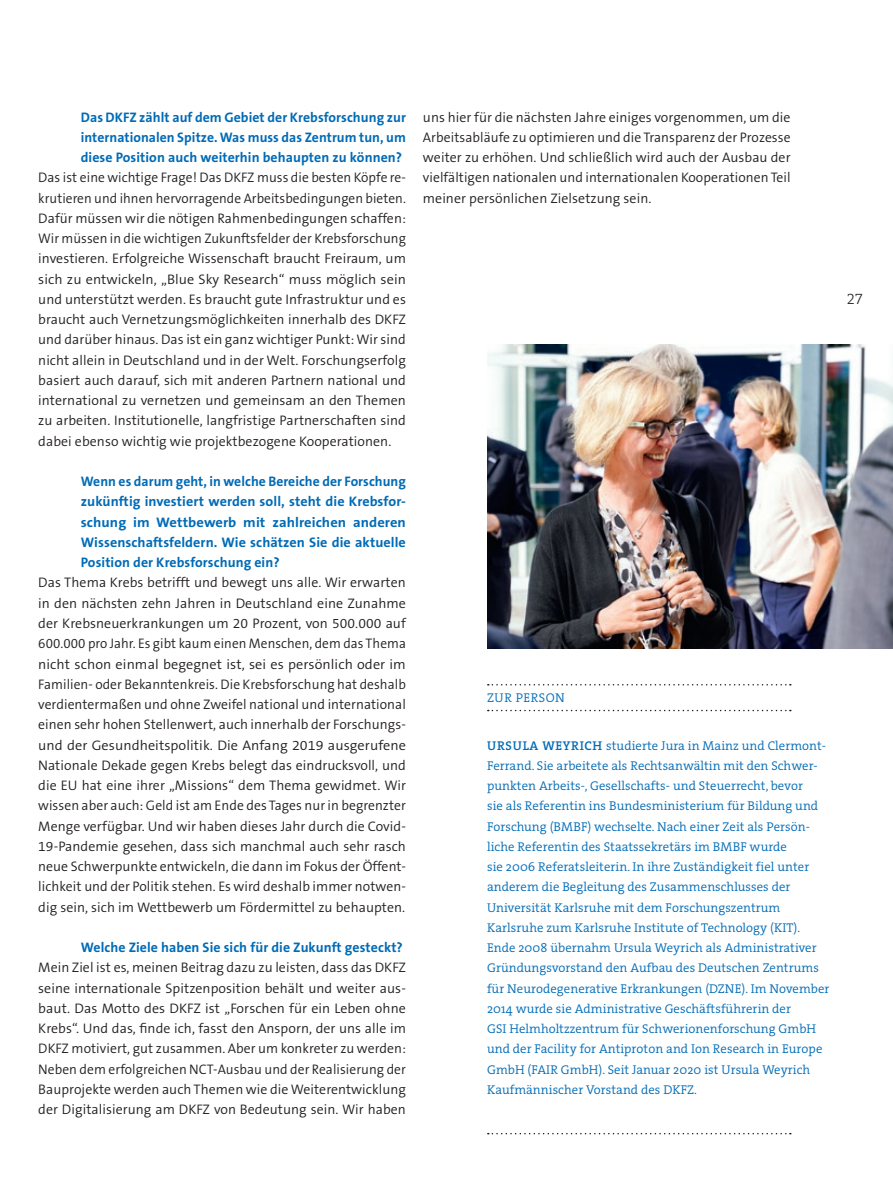
<style>
.page{position:relative;width:893px;height:1191px;background:#fff}
.page>*{position:absolute;margin:0;border:0;box-sizing:border-box;transform-origin:0 0}
.t1{font:15px "The Serif HP3 Lig";color:#231f20}
.t2{font:300 13.8px/20.2px "The Sans B4";letter-spacing:.005em;color:#231f20;text-align:justify}
.t3{font:700 13.8px/20.2px "The Sans B7";letter-spacing:.005em;color:#006bb6;text-align:justify}
.t4{font:12.75px/20.2px "The Serif HP4 Se Lig";letter-spacing:.005em;color:#006bb6}
.t5{font:12.75px "The Serif HP4 Se Lig";letter-spacing:.04em;color:#006bb6}
.s1{font-family:"The Serif HP6 Se Bld"}
</style>
<div class="page">
<img style="left:487px;top:344px;width:406px;height:304px">
<svg style="left:488px;top:710px;width:303px;height:1px"></svg>
<svg style="left:488px;top:684px;width:303px;height:1px"></svg>
<svg style="left:488px;top:1133px;width:303px;height:1px"></svg>
<p class="t3" style="left:81px;top:107px;width:327px">Das DKFZ zählt auf dem Gebiet der Krebsforschung zur internationalen Spitze. Was muss das Zentrum tun, um diese Position auch weiterhin behaupten zu können?</p>
<p class="t2" style="left:38px;top:168px;width:369px">Das ist eine wichtige Frage! Das DKFZ muss die besten Köpfe re&shy;krutieren und ihnen hervorragende Arbeitsbedingungen bieten.<br>Dafür müssen wir die nötigen Rahmenbedingungen schaffen:<br>Wir müssen in die wichtigen Zukunftsfelder der Krebsforschung investieren. Erfolgreiche Wissenschaft braucht Freiraum, um sich zu entwickeln, „Blue Sky Research“ muss möglich sein und unterstützt werden. Es braucht gute Infrastruktur und es braucht auch Vernetzungsmöglichkeiten innerhalb des DKFZ und darüber hinaus. Das ist ein ganz wichtiger Punkt: Wir sind nicht allein in Deutschland und in der Welt. Forschungserfolg basiert auch darauf, sich mit anderen Partnern national und international zu vernetzen und gemeinsam an den Themen zu arbeiten. Institutionelle, langfristige Partnerschaften sind dabei ebenso wichtig wie projektbezogene Kooperationen.</p>
<p class="t3" style="left:81px;top:472px;width:327px">Wenn es darum geht, in welche Bereiche der Forschung zukünftig investiert werden soll, steht die Krebsfor&shy;schung im Wettbewerb mit zahlreichen anderen Wissenschaftsfeldern. Wie schätzen Sie die aktuelle Position der Krebsforschung ein?</p>
<p class="t2" style="left:38px;top:573px;width:369px">Das Thema Krebs betrifft und bewegt uns alle. Wir erwarten in den nächsten zehn Jahren in Deutschland eine Zunahme der Krebsneuerkrankungen um 20 Prozent, von 500.000 auf 600.000 pro Jahr. Es gibt kaum einen Menschen, dem das Thema nicht schon einmal begegnet ist, sei es persönlich oder im Familien- oder Bekanntenkreis. Die Krebsforschung hat deshalb verdientermaßen und ohne Zweifel national und international einen sehr hohen Stellenwert, auch innerhalb der Forschungs&shy;und der Gesundheitspolitik. Die Anfang 2019 ausgerufene Nationale Dekade gegen Krebs belegt das eindrucksvoll, und die EU hat eine ihrer „Missions“ dem Thema gewidmet. Wir wissen aber auch: Geld ist am Ende des Tages nur in begrenzter Menge verfügbar. Und wir haben dieses Jahr durch die Covid-19-Pandemie gesehen, dass sich manchmal auch sehr rasch neue Schwerpunkte entwickeln, die dann im Fokus der Öffent&shy;lichkeit und der Politik stehen. Es wird deshalb immer notwen&shy;dig sein, sich im Wettbewerb um Fördermittel zu behaupten.</p>
<p class="t3" style="left:81px;top:938px;width:324px">Welche Ziele haben Sie sich für die Zukunft gesteckt?</p>
<p class="t2" style="left:38px;top:958px;width:369px">Mein Ziel ist es, meinen Beitrag dazu zu leisten, dass das DKFZ seine internationale Spitzenposition behält und weiter aus&shy;baut. Das Motto des DKFZ ist „Forschen für ein Leben ohne Krebs“. Und das, finde ich, fasst den Ansporn, der uns alle im DKFZ motiviert, gut zusammen. Aber um konkreter zu werden:<br>Neben dem erfolgreichen NCT-Ausbau und der Realisierung der Bauprojekte werden auch Themen wie die Weiterentwicklung der Digitalisierung am DKFZ von Bedeutung sein. Wir haben</p>
<p class="t2" style="left:423px;top:108px;width:369px">uns hier für die nächsten Jahre einiges vorgenommen, um die Arbeitsabläufe zu optimieren und die Transparenz der Prozesse weiter zu erhöhen. Und schließlich wird auch der Ausbau der vielfältigen nationalen und internationalen Kooperationen Teil meiner persönlichen Zielsetzung sein.</p>
<p class="t5" style="left:487px;top:689px;width:79px">ZUR PERSON</p>
<p class="t4" style="left:487px;top:735px;width:344px"><span class="s1">URSULA WEYRICH</span> studierte Jura in Mainz und Clermont-Ferrand. Sie arbeitete als Rechtsanwältin mit den Schwer&shy;punkten Arbeits-, Gesellschafts- und Steuerrecht, bevor<br>sie als Referentin ins Bundesministerium für Bildung und Forschung (BMBF) wechselte. Nach einer Zeit als Persön&shy;liche Referentin des Staatssekretärs im BMBF wurde<br>sie 2006 Referatsleiterin. In ihre Zuständigkeit fiel unter anderem die Begleitung des Zusammenschlusses der Universität Karlsruhe mit dem Forschungszentrum Karlsruhe zum Karlsruhe Institute of Technology (KIT).<br>Ende 2008 übernahm Ursula Weyrich als Administrativer Gründungsvorstand den Aufbau des Deutschen Zentrums für Neurodegenerative Erkrankungen (DZNE). Im November 2014 wurde sie Administrative Geschäftsführerin der<br>GSI Helmholtzzentrum für Schwerionenforschung GmbH und der Facility for Antiproton and Ion Research in Europe GmbH (FAIR GmbH). Seit Januar 2020 ist Ursula Weyrich Kaufmännischer Vorstand des DKFZ.</p>
<p class="t1" style="left:847px;top:289px;width:18px">27</p>
</div>
